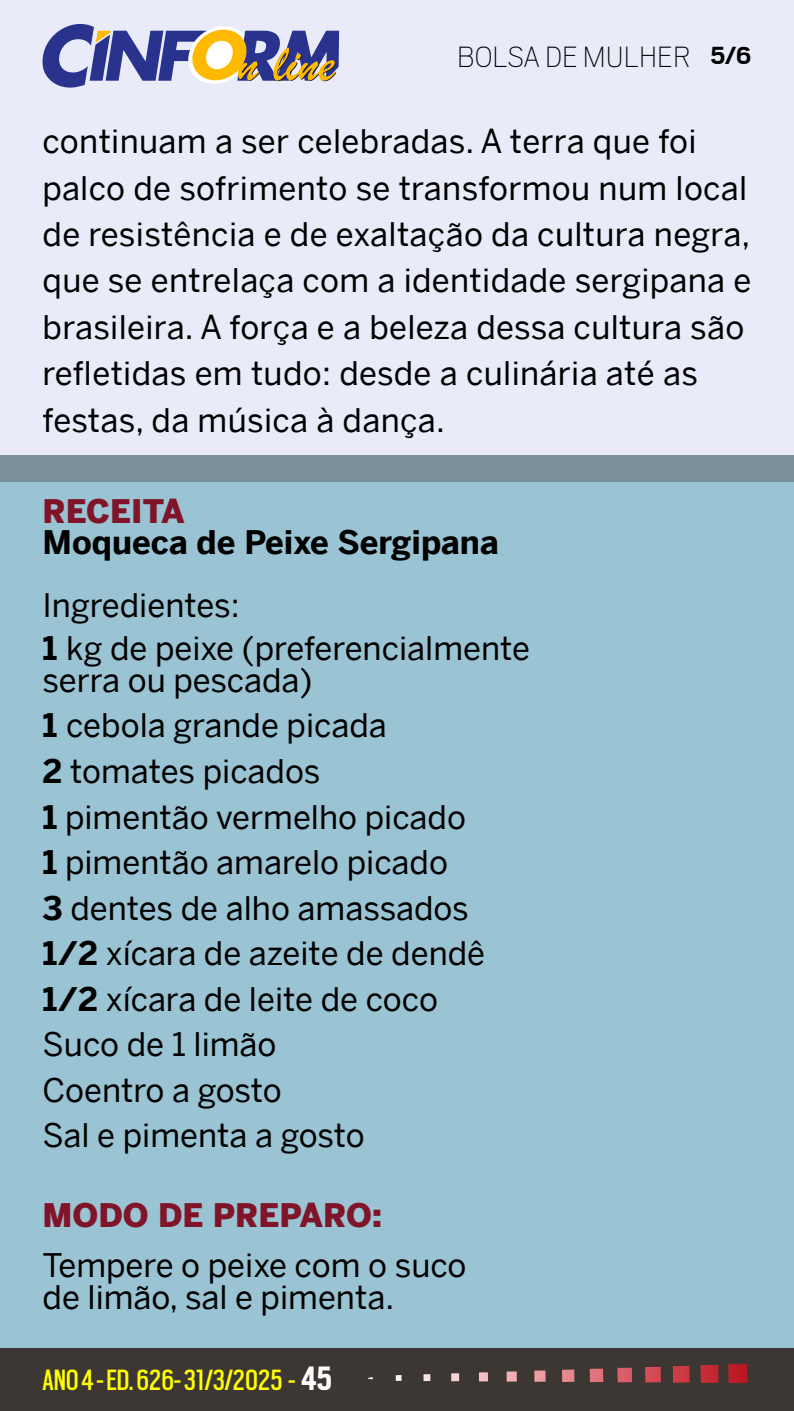
<style>
.page{position:relative;width:794px;height:1411px;background:#fff}
.page>*{position:absolute;margin:0;border:0;box-sizing:border-box;transform-origin:0 0}
.t1{font:32.5px/45.5px "Benton Sans";color:#000}
.t2{font:32.5px "Scout Cond";color:#ff0}
.t3{font:700 32.5px "Benton Sans";color:#000}
.t4{font:900 32.5px "Benton Sans";color:#80152a}
.t5{font:100 32.5px "Scout";color:#000}
.s1{font-weight:700;font-size:27.5px}
.s2{font-weight:700}
.s3{font-weight:700;font-size:37.5px;color:#fff}
</style>
<div class="page">
<div style="left:0;top:0;width:794px;height:1410px;background:#e9ecf8"></div>
<div style="left:0;top:1347px;width:794px;height:63px;background:#3d3734"></div>
<img style="left:728px;top:1364px;width:19px;height:18px">
<img style="left:700px;top:1365px;width:18px;height:17px">
<img style="left:673px;top:1365px;width:16px;height:17px">
<img style="left:645px;top:1366px;width:16px;height:16px">
<img style="left:617px;top:1367px;width:15px;height:15px">
<svg style="left:590px;top:1368px;width:13px;height:13px"></svg>
<svg style="left:562px;top:1369px;width:12px;height:12px"></svg>
<svg style="left:534px;top:1370px;width:11px;height:11px"></svg>
<svg style="left:506px;top:1371px;width:11px;height:10px"></svg>
<svg style="left:479px;top:1372px;width:9px;height:9px"></svg>
<svg style="left:451px;top:1373px;width:8px;height:8px"></svg>
<svg style="left:423px;top:1374px;width:7px;height:6px"></svg>
<svg style="left:396px;top:1375px;width:5px;height:5px"></svg>
<svg style="left:43px;top:24px;width:296px;height:64px"></svg>
<div style="left:0;top:455px;width:794px;height:892px;background:#9ac4d3"></div>
<div style="left:0;top:455px;width:794px;height:26px;background:#7c909b"></div>
<p class="t5" style="left:457px;top:36px;width:296px">BOLSA DE MULHER <span class="s1">5/6</span></p>
<p class="t1" style="left:43px;top:118px;width:710px;line-height:46.4px">continuam a ser celebradas. A terra que foi palco de sofrimento se transformou num local de resistência e de exaltação da cultura negra, que se entrelaça com a identidade sergipana e brasileira. A força e a beleza dessa cultura são refletidas em tudo: desde a culinária até as festas, da música à dança.</p>
<p class="t4" style="left:43px;top:491px;width:144px">RECEITA</p>
<p class="t3" style="left:43px;top:523px;width:458px">Moqueca de Peixe Sergipana</p>
<p class="t1" style="left:43px;top:583px;width:489px;line-height:43px">Ingredientes:<br><span class="s2">1</span> kg de peixe (preferencialmente</p>
<p class="t1" style="left:43px;top:657px;width:444px">serra ou pescada)<br><span class="s2">1</span> cebola grande picada<br><span class="s2">2</span> tomates picados<br><span class="s2">1</span> pimentão vermelho picado<br><span class="s2">1</span> pimentão amarelo picado<br><span class="s2">3</span> dentes de alho amassados<br><span class="s2">1/2</span> xícara de azeite de dendê<br><span class="s2">1/2</span> xícara de leite de coco<br>Suco de 1 limão<br>Coentro a gosto<br>Sal e pimenta a gosto</p>
<p class="t4" style="left:43px;top:1195px;width:341px">MODO DE PREPARO:</p>
<p class="t1" style="left:43px;top:1249px;width:425px;line-height:31.5px">Tempere o peixe com o suco de limão, sal e pimenta.</p>
<p class="t2" style="left:43px;top:1358px;width:291px">ANO 4 - ED. 626- 31/3/2025 - <span class="s3">45</span></p>
</div>
